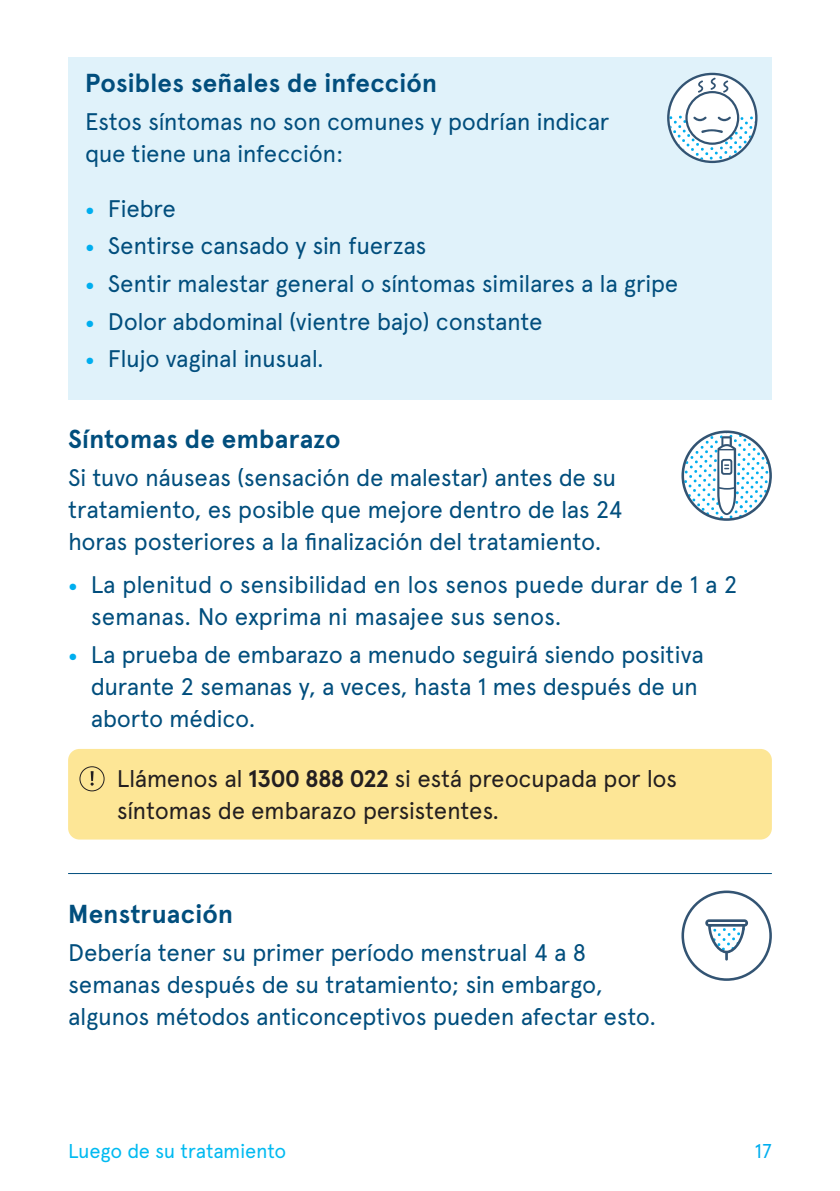
<style>
.page{position:relative;width:840px;height:1191px;background:#fff}
.page>*{position:absolute;margin:0;border:0;box-sizing:border-box;transform-origin:0 0}
.H1_2{font:700 26px "Apercu Pro";letter-spacing:.01em;color:#014e7d}
.BODY{font:24px/32px "Apercu Pro";letter-spacing:-.02em;color:#014e7d}
.Warning_NS{font:24px/32px "Apercu Pro";letter-spacing:-.02em;color:#231f20}
.t1{font:20px "Apercu Pro";letter-spacing:-.015em;color:#00baf1}
.t2{font:20px "Apercu Pro";color:#00aeef}
.s1{font-family:"Filson Pro";font-weight:700;color:#00aeef}
.s2{font-weight:700}
</style>
<div class="page">
<div style="left:68px;top:57px;width:703px;height:342px;background:#e0f2fa"></div>
<svg style="left:667px;top:73px;width:90px;height:90px"></svg>
<div style="left:68px;top:749px;width:703px;height:90px;background:#fde696;border-radius:11px"></div>
<svg style="left:90px;top:771px;width:4px;height:14px"></svg>
<div style="left:79px;top:766px;width:25px;height:25px;border:1px solid #231f20;border-radius:50%"></div>
<hr style="left:68px;top:873px;width:703px;height:1px;background:#014e7d">
<svg style="left:681px;top:890px;width:90px;height:91px"></svg>
<svg style="left:681px;top:430px;width:90px;height:91px"></svg>
<p class="H1_2" style="left:85px;top:63px;width:353px">Posibles señales de infección</p>
<p class="BODY" style="left:85px;top:104px;width:525px">Estos síntomas no son comunes y podrían indicar que tiene una infección:</p>
<p class="BODY" style="left:85px;top:190px;width:92px"><span class="s1">•</span> Fiebre</p>
<p class="BODY" style="left:85px;top:228px;width:343px"><span class="s1">•</span> Sentirse cansado y sin fuerzas</p>
<p class="BODY" style="left:85px;top:266px;width:594px"><span class="s1">•</span> Sentir malestar general o síntomas similares a la gripe</p>
<p class="BODY" style="left:85px;top:303px;width:459px"><span class="s1">•</span> Dolor abdominal (vientre bajo) constante</p>
<p class="BODY" style="left:85px;top:341px;width:240px"><span class="s1">•</span> Flujo vaginal inusual.</p>
<p class="H1_2" style="left:68px;top:419px;width:274px">Síntomas de embarazo</p>
<p class="BODY" style="left:68px;top:460px;width:556px">Si tuvo náuseas (sensación de malestar) antes de su tratamiento, es posible que mejore dentro de las 24 horas posteriores a la finalización del tratamiento.</p>
<p class="BODY" style="left:91px;top:567px;width:648px;text-indent:-23px"><span class="s1">•</span> La plenitud o sensibilidad en los senos puede durar de 1 a 2 semanas. No exprima ni masajee sus senos.</p>
<p class="BODY" style="left:91px;top:637px;width:614px;text-indent:-23px"><span class="s1">•</span> La prueba de embarazo a menudo seguirá siendo positiva durante 2 semanas y, a veces, hasta 1 mes después de un aborto médico.</p>
<p class="Warning_NS" style="left:117px;top:761px;width:562px">Llámenos al <span class="s2">1300 888 022</span> si está preocupada por los síntomas de embarazo persistentes.</p>
<p class="H1_2" style="left:68px;top:893px;width:166px">Menstruación</p>
<p class="BODY" style="left:68px;top:934px;width:589px">Debería tener su primer período menstrual 4 a 8 semanas después de su tratamiento; sin embargo, algunos métodos anticonceptivos pueden afectar esto.</p>
<p class="t1" style="left:68px;top:1136px;width:220px">Luego de su tratamiento</p>
<p class="t2" style="left:754px;top:1136px;width:19px">17</p>
</div>
